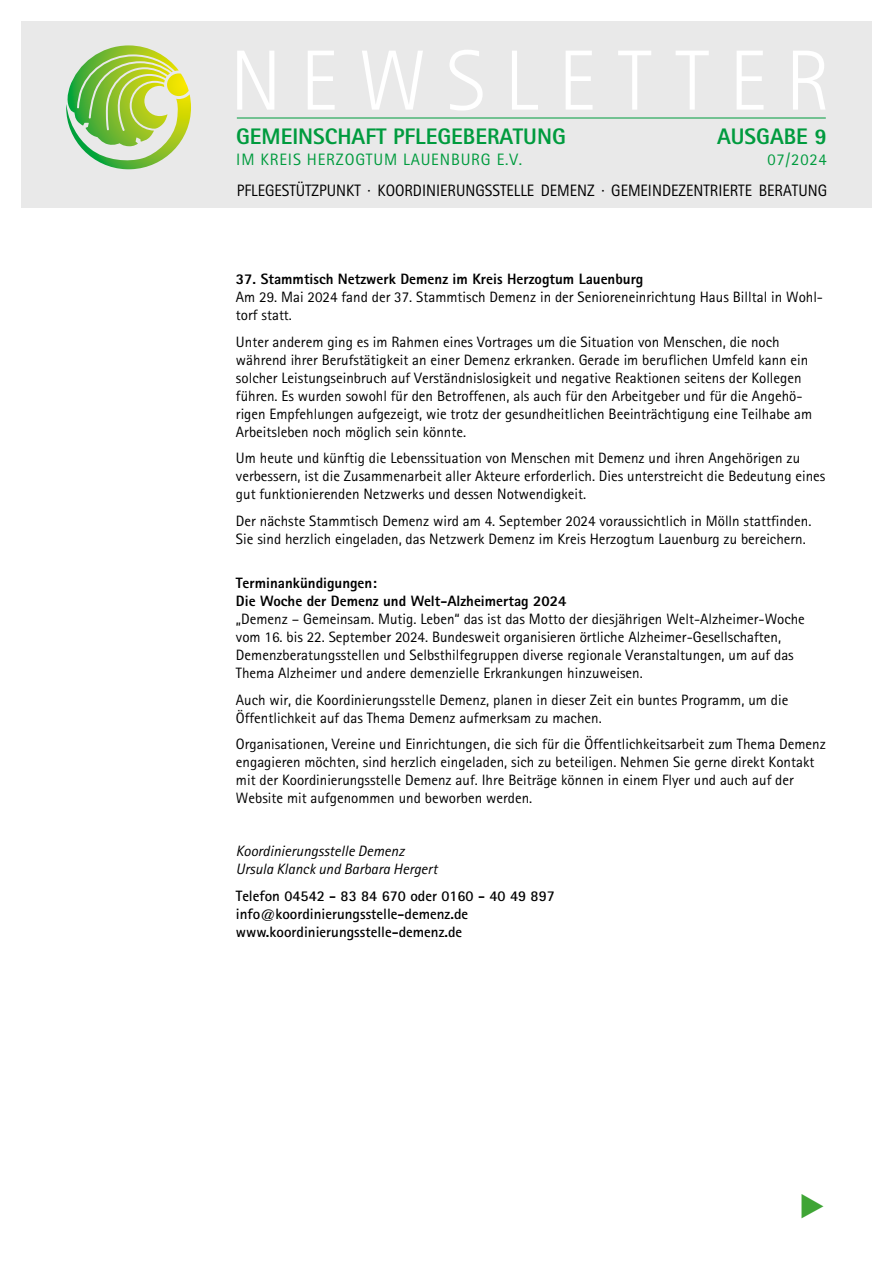
<style>
.page{position:relative;width:893px;height:1263px;background:#fff}
.page>*{position:absolute;margin:0;border:0;box-sizing:border-box;transform-origin:0 0}
.t1{font:300 85.5px "Rotis Sans Serif";letter-spacing:.235em;color:#fff}
.t2{font:31.5px "European Pi Three";color:#3fa535}
.t3{font:800 22.5px "Rotis Sans Serif";color:#009b3e}
.t4{font:16.5px "Rotis Sans Serif";color:#000;scale:.96 1}
.t5{font:16.5px "Rotis Sans Serif";letter-spacing:.05em;color:#009b3e}
.t6{font:15px/18px "Rotis Sans Serif";color:#000}
.t7{font:800 15px/18px "Rotis Sans Serif";color:#000}
.t8{font:700 15px/18px "Rotis Sans Serif";color:#000}
.t9{font:italic 15px/18px "Rotis Sans Serif";color:#000}
</style>
<div class="page">
<div style="left:21px;top:21px;width:851px;height:187px;background:#e9e9e9"></div>
<svg style="left:66px;top:45px;width:125px;height:124px"></svg>
<hr style="left:237px;top:118px;width:589px;height:1px;background:#009b3e">
<h1 class="t1" style="left:230px;top:32px;width:603px">NEWSLETTER</h1>
<h3 class="t3" style="left:236px;top:122px;width:331px">GEMEINSCHAFT PFLEGEBERATUNG</h3>
<p class="t5" style="left:236px;top:150px;width:287px">IM KREIS HERZOGTUM LAUENBURG E.V.</p>
<h3 class="t3" style="left:717px;top:122px;width:112px">AUSGABE 9</h3>
<p class="t5" style="left:767px;top:150px;width:61px">07/2024</p>
<p class="t4" style="left:237px;top:181px;width:616px">PFLEGESTÜTZPUNKT · KOORDINIERUNGSSTELLE DEMENZ · GEMEINDEZENTRIERTE BERATUNG</p>
<p class="t7" style="left:236px;top:270px;width:409px">37. Stammtisch Netzwerk Demenz im Kreis Herzogtum Lauenburg</p>
<p class="t6" style="left:236px;top:288px;width:589px">Am 29. Mai 2024 fand der 37. Stammtisch Demenz in der Senioreneinrichtung Haus Billtal in Wohl&shy;torf statt.</p>
<p class="t6" style="left:236px;top:332px;width:578px">Unter anderem ging es im Rahmen eines Vortrages um die Situation von Menschen, die noch während ihrer Berufstätigkeit an einer Demenz erkranken. Gerade im beruflichen Umfeld kann ein solcher Leistungseinbruch auf Verständnislosigkeit und negative Reaktionen seitens der Kollegen führen. Es wurden sowohl für den Betroffenen, als auch für den Arbeitgeber und für die Angehö&shy;rigen Empfehlungen aufgezeigt, wie trotz der gesundheitlichen Beeinträchtigung eine Teilhabe am Arbeitsleben noch möglich sein könnte.</p>
<p class="t6" style="left:236px;top:449px;width:591px">Um heute und künftig die Lebenssituation von Menschen mit Demenz und ihren Angehörigen zu verbessern, ist die Zusammenarbeit aller Akteure erforderlich. Dies unterstreicht die Bedeutung eines gut funktionierenden Netzwerks und dessen Notwendigkeit.</p>
<p class="t6" style="left:236px;top:511px;width:577px">Der nächste Stammtisch Demenz wird am 4. September 2024 voraussichtlich in Mölln stattfinden.<br>Sie sind herzlich eingeladen, das Netzwerk Demenz im Kreis Herzogtum Lauenburg zu bereichern.</p>
<p class="t7" style="left:236px;top:574px;width:332px">Terminankündigungen:<br>Die Woche der Demenz und Welt-Alzheimertag 2024</p>
<p class="t6" style="left:236px;top:610px;width:570px">„Demenz – Gemeinsam. Mutig. Leben“ das ist das Motto der diesjährigen Welt-Alzheimer-Woche vom 16. bis 22. September 2024. Bundesweit organisieren örtliche Alzheimer-Gesellschaften, Demenzberatungsstellen und Selbsthilfegruppen diverse regionale Veranstaltungen, um auf das Thema Alzheimer und andere demenzielle Erkrankungen hinzuweisen.</p>
<p class="t6" style="left:236px;top:690px;width:554px">Auch wir, die Koordinierungsstelle Demenz, planen in dieser Zeit ein buntes Programm, um die<br>Öffentlichkeit auf das Thema Demenz aufmerksam zu machen.</p>
<p class="t6" style="left:236px;top:735px;width:591px">Organisationen, Vereine und Einrichtungen, die sich für die Öffentlichkeitsarbeit zum Thema Demenz engagieren möchten, sind herzlich eingeladen, sich zu beteiligen. Nehmen Sie gerne direkt Kontakt mit der Koordinierungsstelle Demenz auf. Ihre Beiträge können in einem Flyer und auch auf der Website mit aufgenommen und beworben werden.</p>
<p class="t9" style="left:236px;top:842px;width:203px">Koordinierungsstelle Demenz<br>Ursula Klanck und Barbara Hergert</p>
<p class="t8" style="left:236px;top:886px;width:320px">Telefon 04542 - 83 84 670 oder 0160 - 40 49 897 info@koordinierungsstelle-demenz.de www.koordinierungsstelle-demenz.de</p>
<h2 class="t2" style="left:799px;top:1186px;width:28px">E</h2>
</div>
